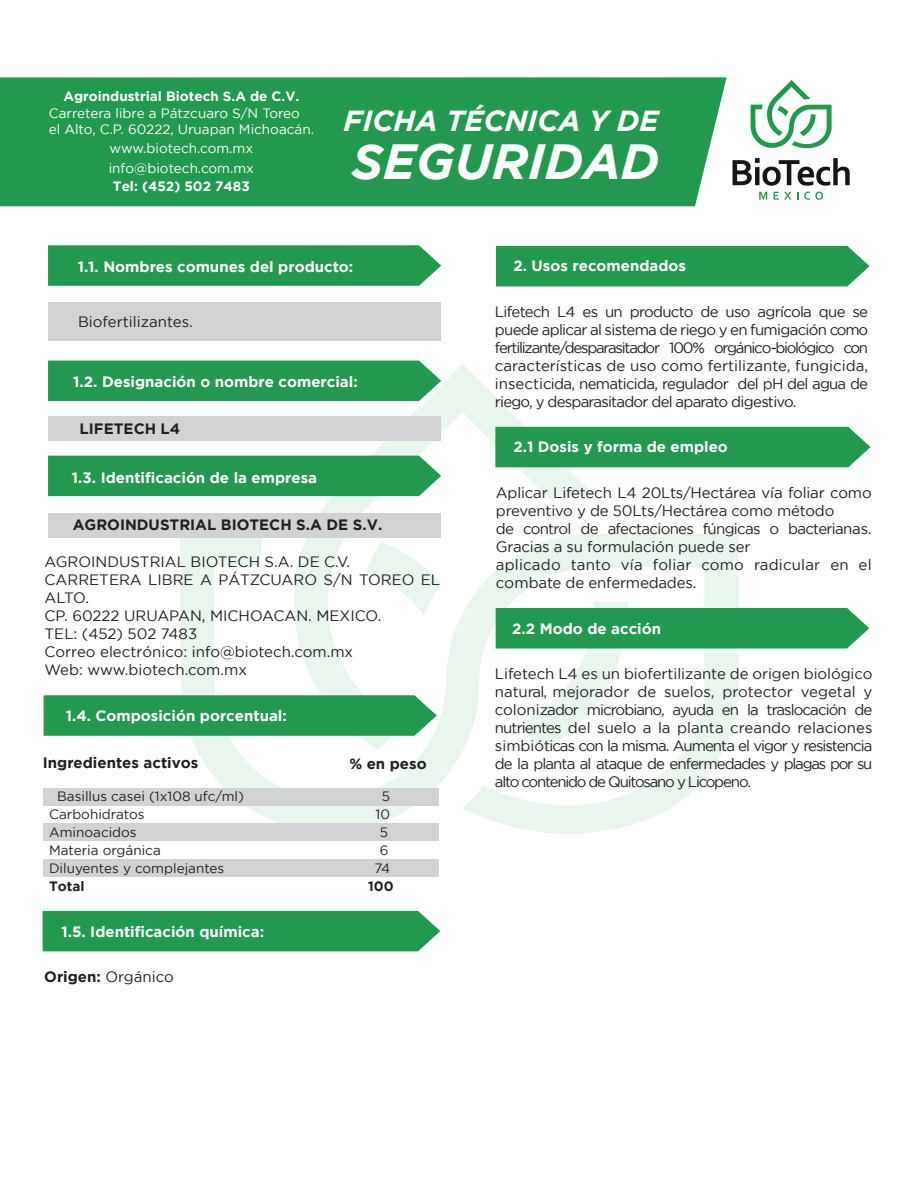
<style>
.page{position:relative;width:915px;height:1191px;background:#fff}
.page>*{position:absolute;margin:0;border:0;box-sizing:border-box;transform-origin:0 0}
.t1{font:italic 700 49.35px "Gotham";color:#fff}
.t2{font:italic 700 28.95px "Gotham";color:#fff}
.t3{font:15px/18px "Gotham";letter-spacing:-.015em;color:#231f20}
.t4{font:700 15px "Gotham";color:#fff}
.t5{font:700 15px "Gotham";color:#231f20}
.t6{font:13.5px/19.5px "Gotham";color:#fff}
.t7{font:13.5px "Gotham";color:#231f20}
.t8{font:700 13.5px "Gotham";color:#fff}
.t9{font:700 13.5px "Gotham";color:#231f20}
.s1{font-weight:700}
</style>
<div class="page">
<div style="left:43px;top:911px;width:397px;height:40px;background:#239950"></div>
<svg style="left:294px;top:364px;width:298px;height:169px"></svg>
<svg style="left:180px;top:533px;width:558px;height:301px"></svg>
<div style="left:0;top:77px;width:726px;height:129px;background:#239950"></div>
<svg style="left:732px;top:158px;width:117px;height:28px"></svg>
<svg style="left:759px;top:192px;width:8px;height:8px"></svg>
<svg style="left:773px;top:192px;width:36px;height:8px"></svg>
<svg style="left:815px;top:192px;width:7px;height:8px"></svg>
<svg style="left:750px;top:80px;width:81px;height:69px"></svg>
<div style="left:48px;top:302px;width:392px;height:38px;background:#d1d2d4"></div>
<div style="left:496px;top:246px;width:373px;height:40px;background:#239950"></div>
<div style="left:495px;top:427px;width:375px;height:40px;background:#239950"></div>
<svg style="left:48px;top:245px;width:393px;height:41px;background:#2b9d56"></svg>
<svg style="left:495px;top:602px;width:374px;height:148px"></svg>
<div style="left:48px;top:416px;width:392px;height:24px;background:#d1d2d4"></div>
<div style="left:48px;top:513px;width:392px;height:24px;background:#d1d2d4"></div>
<svg style="left:44px;top:695px;width:392px;height:41px;background:#2a9c55"></svg>
<div style="left:43px;top:788px;width:395px;height:18px;background:#d1d2d4"></div>
<div style="left:43px;top:822px;width:395px;height:18px;background:#d1d2d4"></div>
<div style="left:43px;top:859px;width:395px;height:18px;background:#d1d2d4"></div>
<div style="left:48px;top:360px;width:393px;height:41px;background:#239950"></div>
<div style="left:48px;top:455px;width:393px;height:41px;background:#239950"></div>
<p class="t8" style="left:63px;top:88px;width:237px">Agroindustrial Biotech S.A de C.V.</p>
<p class="t6" style="left:49px;top:105px;width:267px;line-height:16.5px">Carretera libre a Pátzcuaro S/N Toreo el Alto, C.P. 60222, Uruapan Michoacán.</p>
<p class="t6" style="left:109px;top:138px;width:147px">www.biotech.com.mx info@biotech.com.mx</p>
<p class="t8" style="left:113px;top:178px;width:138px">Tel: (452) 502 7483</p>
<h2 class="t2" style="left:343px;top:104px;width:316px">FICHA TÉCNICA Y DE</h2>
<h1 class="t1" style="left:351px;top:133px;width:309px">SEGURIDAD</h1>
<p class="t4" style="left:78px;top:258px;width:277px">1.1. Nombres comunes del producto:</p>
<p class="t3" style="left:78px;top:312px;width:116px">Biofertilizantes.</p>
<p class="t4" style="left:73px;top:373px;width:286px">1.2. Designación o nombre comercial:</p>
<p class="t5" style="left:80px;top:420px;width:102px">LIFETECH L4</p>
<p class="t4" style="left:72px;top:469px;width:246px">1.3. Identificación de la empresa</p>
<p class="t5" style="left:73px;top:516px;width:311px">AGROINDUSTRIAL BIOTECH S.A DE S.V.</p>
<p class="t3" style="left:45px;top:552px;width:397px">AGROINDUSTRIAL BIOTECH S.A. DE C.V.<br>CARRETERA LIBRE A PÁTZCUARO S/N TOREO EL<br>ALTO.<br>CP. 60222 URUAPAN, MICHOACAN. MEXICO.<br>TEL: (452) 502 7483<br>Correo electrónico: info@biotech.com.mx<br>Web: www.biotech.com.mx</p>
<p class="t4" style="left:66px;top:707px;width:222px">1.4. Composición porcentual:</p>
<p class="t5" style="left:43px;top:754px;width:157px">Ingredientes activos</p>
<p class="t7" style="left:57px;top:789px;width:188px">Basillus casei (1x108 ufc/ml)</p>
<p class="t7" style="left:381px;top:789px;width:10px">5</p>
<p class="t7" style="left:49px;top:807px;width:97px">Carbohidratos</p>
<p class="t7" style="left:375px;top:807px;width:16px">10</p>
<p class="t7" style="left:49px;top:825px;width:89px">Aminoacidos</p>
<p class="t7" style="left:380px;top:825px;width:10px">5</p>
<p class="t7" style="left:49px;top:843px;width:113px">Materia orgánica</p>
<p class="t7" style="left:379px;top:843px;width:10px">6</p>
<p class="t7" style="left:49px;top:861px;width:177px">Diluyentes y complejantes</p>
<p class="t7" style="left:374px;top:861px;width:17px">74</p>
<p class="t9" style="left:49px;top:878px;width:37px">Total</p>
<p class="t9" style="left:368px;top:878px;width:27px">100</p>
<p class="t5" style="left:349px;top:754px;width:79px">% en peso</p>
<p class="t4" style="left:61px;top:922px;width:204px">1.5. Identificación química:</p>
<p class="t3" style="left:44px;top:967px;width:131px"><span class="s1">Origen:</span> Orgánico</p>
<p class="t4" style="left:513px;top:257px;width:174px">2. Usos recomendados</p>
<p class="t3" style="left:495px;top:302px;width:374px;text-align:justify">Lifetech L4 es un producto de uso agrícola que se puede aplicar al sistema de riego y en fumigación como fertilizante/desparasitador 100% orgánico-biológico con características de uso como fertilizante, fungicida, insecticida, nematicida, regulador del pH del agua de riego, y desparasitador del aparato digestivo.</p>
<p class="t4" style="left:513px;top:438px;width:216px">2.1 Dosis y forma de empleo</p>
<p class="t3" style="left:496px;top:483px;width:377px">Aplicar Lifetech L4 20Lts/Hectárea vía foliar como preventivo y de 50Lts/Hectárea como método<br>de control de afectaciones fúngicas o bacterianas.<br>Gracias a su formulación puede ser<br>aplicado tanto vía foliar como radicular en el combate de enfermedades.</p>
<p class="t4" style="left:512px;top:620px;width:150px">2.2 Modo de acción</p>
<p class="t3" style="left:495px;top:664px;width:379px;text-align:justify">Lifetech L4 es un biofertilizante de origen biológico natural, mejorador de suelos, protector vegetal y colonizador microbiano, ayuda en la traslocación de nutrientes del suelo a la planta creando relaciones simbióticas con la misma. Aumenta el vigor y resistencia de la planta al ataque de enfermedades y plagas por su alto contenido de Quitosano y Licopeno.</p>
</div>
